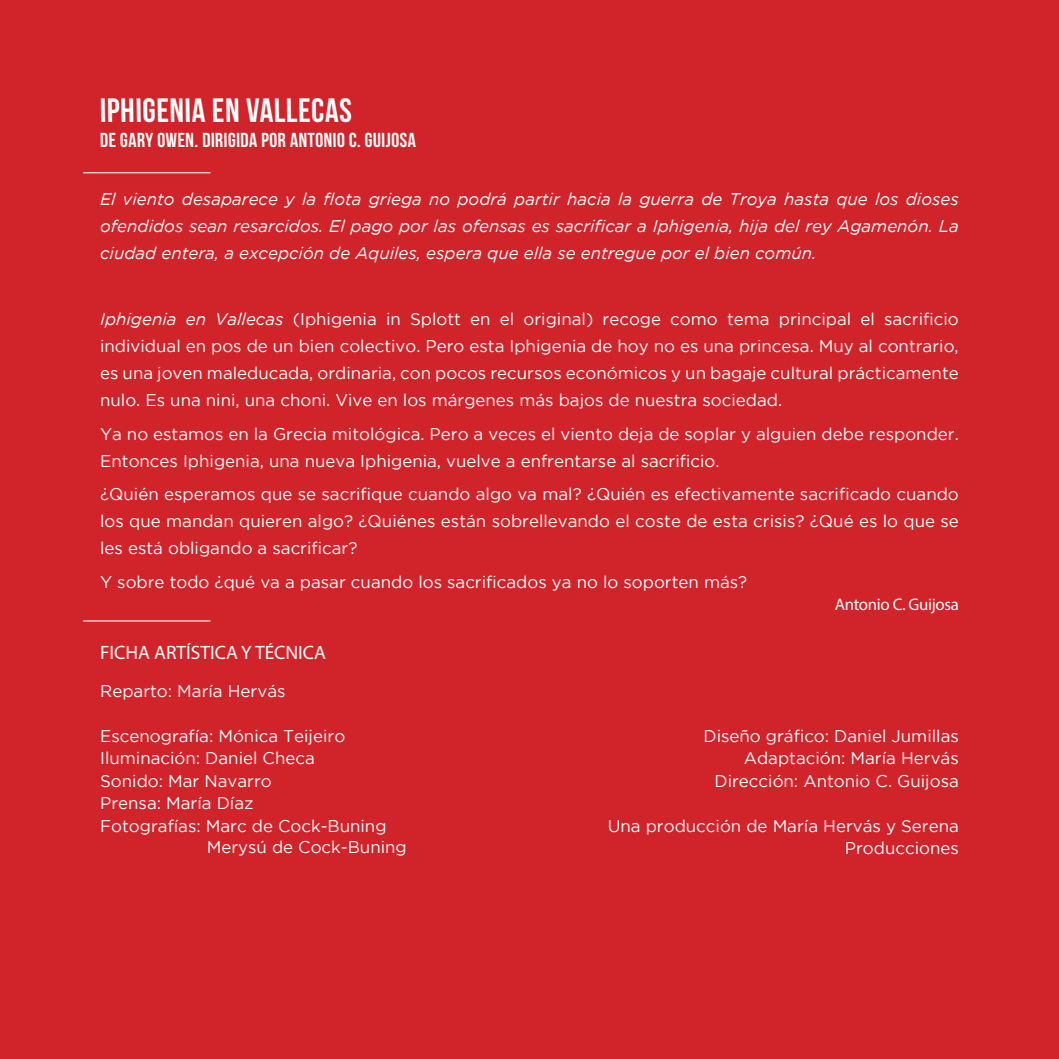
<style>
.page{position:relative;width:1059px;height:1059px;background:#d1232a}
.page>*{position:absolute;margin:0;border:0;box-sizing:border-box;transform-origin:0 0}
.t1{font:33.75px "Bebas Neue";color:#fff}
.t2{font:20.25px "Bebas Neue";color:#fff}
.t3{font:19.35px "Myriad Pro";color:#fff}
.t4{font:16.88px/27px "Gotham";color:#fff;text-align:justify}
.t5{font:italic 16.88px/27px "Gotham";color:#fff;text-align:justify}
.t6{font:16.88px "Myriad Pro";letter-spacing:-.02em;color:#fff}
.s1{font-style:italic}
</style>
<div class="page">
<hr style="left:83px;top:620px;width:127px;height:1px;background:#fff">
<hr style="left:83px;top:172px;width:127px;height:1px;background:#fff">
<p class="t1" style="left:100px;top:92px;width:254px">IPHIGENIA EN VALLECAS</p>
<p class="t2" style="left:100px;top:129px;width:318px">DE GARY OWEN. DIRIGIDA POR ANTONIO C. GUIJOSA</p>
<p class="t5" style="left:100px;top:185px;width:860px">El viento desaparece y la flota griega no podrá partir hacia la guerra de Troya hasta que los dioses ofendidos sean resarcidos. El pago por las ofensas es sacrificar a Iphigenia, hija del rey Agamenón. La ciudad entera, a excepción de Aquiles, espera que ella se entregue por el bien común.</p>
<p class="t4" style="left:100px;top:306px;width:860px"><span class="s1">Iphigenia en Vallecas</span> (Iphigenia in Splott en el original) recoge como tema principal el sacrificio individual en pos de un bien colectivo. Pero esta Iphigenia de hoy no es una princesa. Muy al contrario, es una joven maleducada, ordinaria, con pocos recursos económicos y un bagaje cultural prácticamente nulo. Es una nini, una choni. Vive en los márgenes más bajos de nuestra sociedad.</p>
<p class="t4" style="left:100px;top:420px;width:860px">Ya no estamos en la Grecia mitológica. Pero a veces el viento deja de soplar y alguien debe responder.<br>Entonces Iphigenia, una nueva Iphigenia, vuelve a enfrentarse al sacrificio.</p>
<p class="t4" style="left:100px;top:480px;width:860px">¿Quién esperamos que se sacrifique cuando algo va mal? ¿Quién es efectivamente sacrificado cuando los que mandan quieren algo? ¿Quiénes están sobrellevando el coste de esta crisis? ¿Qué es lo que se les está obligando a sacrificar?</p>
<p class="t4" style="left:100px;top:568px;width:649px">Y sobre todo ¿qué va a pasar cuando los sacrificados ya no lo soporten más?</p>
<p class="t6" style="left:835px;top:594px;width:125px">Antonio C. Guijosa</p>
<p class="t3" style="left:100px;top:641px;width:227px">FICHA ARTÍSTICA Y TÉCNICA</p>
<p class="t4" style="left:100px;top:677px;width:187px">Reparto: María Hervás</p>
<p class="t4" style="left:100px;top:722px;width:247px">Escenografía: Mónica Teijeiro</p>
<p class="t4" style="left:100px;top:744px;width:216px">Iluminación: Daniel Checa</p>
<p class="t4" style="left:100px;top:767px;width:173px">Sonido: Mar Navarro</p>
<p class="t4" style="left:100px;top:789px;width:155px">Prensa: María Díaz</p>
<p class="t4" style="left:100px;top:812px;width:288px">Fotografías: Marc de Cock-Buning</p>
<p class="t4" style="left:703px;top:722px;width:257px">Diseño gráfico: Daniel Jumillas</p>
<p class="t4" style="left:744px;top:744px;width:217px">Adaptación: María Hervás</p>
<p class="t4" style="left:714px;top:767px;width:246px">Dirección: Antonio C. Guijosa</p>
<p class="t4" style="left:608px;top:812px;width:353px">Una producción de María Hervás y Serena</p>
<p class="t4" style="left:207px;top:834px;width:202px">Merysú de Cock-Buning</p>
<p class="t4" style="left:845px;top:834px;width:116px">Producciones</p>
</div>
